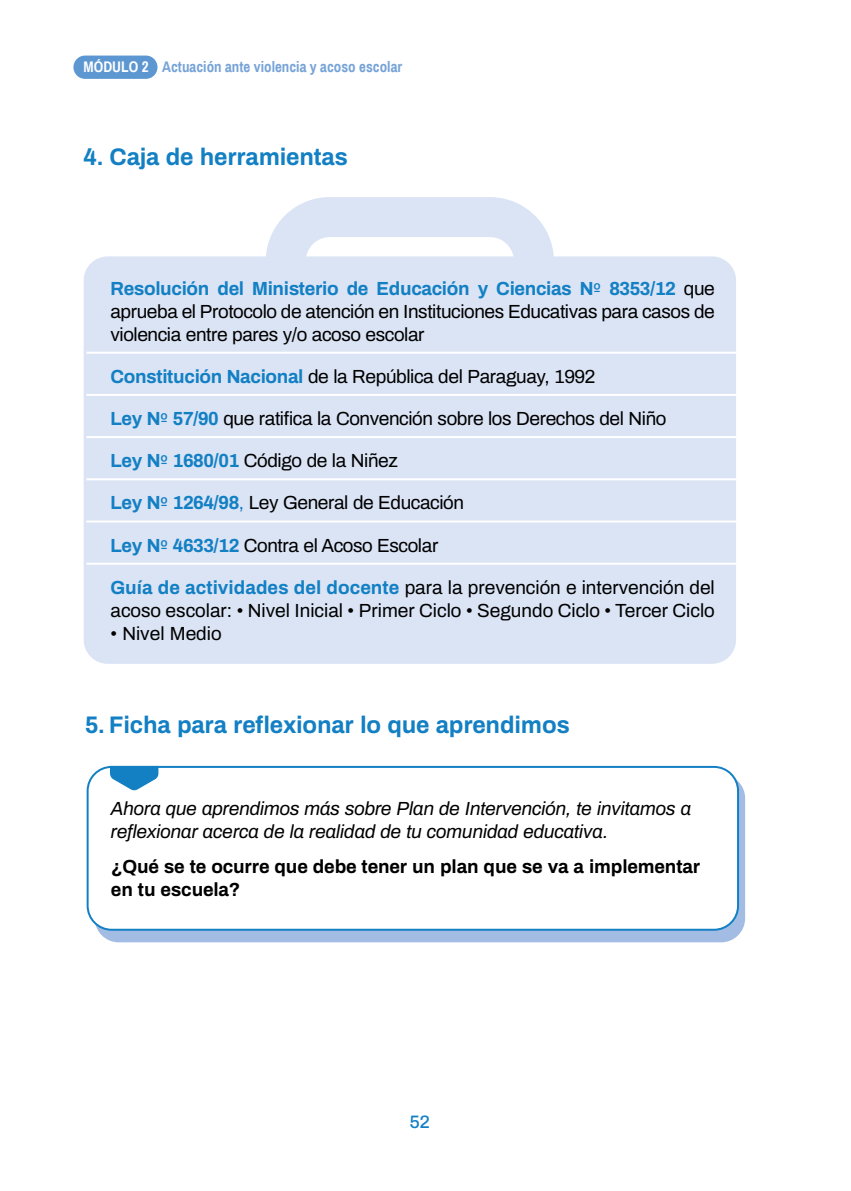
<style>
.page{position:relative;width:851px;height:1191px;background:#fff}
.page>*{position:absolute;margin:0;border:0;box-sizing:border-box;transform-origin:0 0}
.t1{font:700 24px "Archivo";letter-spacing:-.01em;color:#1380c4}
.t2{font:19px/22.8px "Archivo";letter-spacing:-.02em;color:#000;text-align:justify}
.t3{font:19px/22.8px "Archivo";color:#000}
.t4{font:italic 19px/23.2px "Archivo";letter-spacing:-.01em;color:#000}
.t5{font:700 19px/23.2px "Archivo";letter-spacing:-.01em;color:#000}
.t6{font:500 18px "Archivo";color:#1380c4}
.t7{font:700 15px "Archivo Narrow";color:#76a3d7}
.s1{color:#fff}
.s2{font-weight:700;color:#1380c4}
.s3{font-family:"Calibri";color:#1380c4}
.s4{color:#1380c4}
</style>
<div class="page">
<div style="left:73px;top:56px;width:84px;height:23px;background:#5d97d1;border-radius:12px"></div>
<div style="left:266px;top:197px;width:288px;height:148px;border:40px solid #dbe4f5;border-radius:44px"></div>
<div style="left:84px;top:256px;width:652px;height:408px;background:#dbe4f5;border-radius:24px"></div>
<hr style="left:86px;top:478px;width:652px;height:2px;background:#fff">
<hr style="left:86px;top:352px;width:652px;height:2px;background:#fff">
<hr style="left:86px;top:394px;width:652px;height:2px;background:#fff">
<hr style="left:86px;top:520px;width:652px;height:2px;background:#fff">
<hr style="left:86px;top:562px;width:652px;height:2px;background:#fff">
<hr style="left:86px;top:436px;width:652px;height:2px;background:#fff">
<div style="left:95px;top:774px;width:650px;height:168px;background:#a2bce3;border-radius:24px"></div>
<div style="left:88px;top:767px;width:650px;height:162px;background:#fff;border-radius:24px"></div>
<div style="left:87px;top:766px;width:652px;height:164px;border:2px solid #1380c4;border-radius:24px"></div>
<svg style="left:110px;top:766px;width:48px;height:24px"></svg>
<p class="t7" style="left:84px;top:56px;width:320px"><span class="s1">MÓDULO 2</span> Actuación ante violencia y acoso escolar</p>
<p class="t1" style="left:84px;top:139px;width:266px">4. Caja de herramientas</p>
<p class="t2" style="left:110px;top:276px;width:605px"><span class="s2">Resolución del Ministerio de Educación y Ciencias N</span><span class="s3">º</span> <span class="s2">8353/12</span> que aprueba el Protocolo de atención en Instituciones Educativas para casos de violencia entre pares y/o acoso escolar</p>
<p class="t2" style="left:110px;top:364px;width:486px"><span class="s2">Constitución Nacional</span> de la República del Paraguay, 1992</p>
<p class="t2" style="left:110px;top:406px;width:557px"><span class="s2">Ley N</span><span class="s3">º</span> <span class="s2">57/90</span> que ratifica la Convención sobre los Derechos del Niño</p>
<p class="t2" style="left:110px;top:448px;width:289px"><span class="s2">Ley N</span><span class="s3">º</span> <span class="s2">1680/01</span> Código de la Niñez</p>
<p class="t2" style="left:110px;top:490px;width:355px"><span class="s2">Ley N</span><span class="s3">º</span> <span class="s2">1264/98</span><span class="s4">,</span> Ley General de Educación</p>
<p class="t2" style="left:110px;top:532px;width:329px"><span class="s2">Ley N</span><span class="s3">º</span> <span class="s2">4633/12</span> Contra el Acoso Escolar</p>
<p class="t3" style="left:110px;top:574px;width:605px"><span class="s2">Guía de actividades del docente</span> para la prevención e intervención del acoso escolar: • Nivel Inicial • Primer Ciclo • Segundo Ciclo • Tercer Ciclo</p>
<p class="t3" style="left:110px;top:620px;width:113px">• Nivel Medio</p>
<p class="t1" style="left:85px;top:707px;width:486px">5. Ficha para reflexionar lo que aprendimos</p>
<p class="t4" style="left:111px;top:795px;width:581px">Ahora que aprendimos más sobre Plan de Intervención, te invitamos a reflexionar acerca de la realidad de tu comunidad educativa.</p>
<p class="t5" style="left:111px;top:854px;width:590px">¿Qué se te ocurre que debe tener un plan que se va a implementar en tu escuela?</p>
<p class="t6" style="left:410px;top:1108px;width:22px">52</p>
</div>
